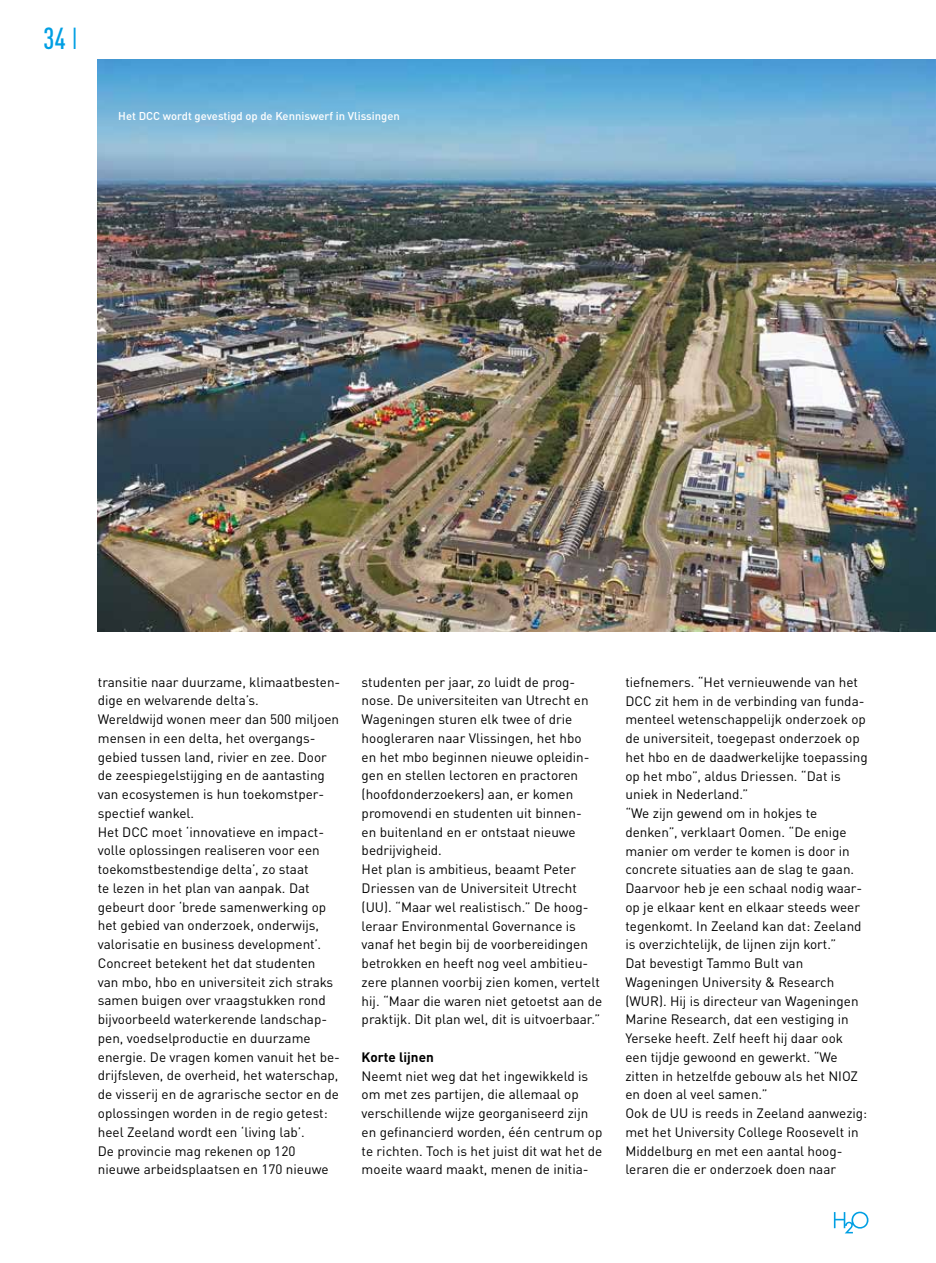
<style>
.page{position:relative;width:936px;height:1263px;background:#fff}
.page>*{position:absolute;margin:0;border:0;box-sizing:border-box;transform-origin:0 0}
.t1{font:500 condensed 30px "DIN Pro";color:#009fe3}
.t2{font:13.5px/18.8px "DIN Pro";color:#000}
.t3{font:700 13.5px "DIN Pro";color:#000}
.t4{font:500 11.25px "DIN Pro";color:#fff}
.s1{font-weight:400}
</style>
<div class="page">
<svg style="left:833px;top:1212px;width:35px;height:21px"></svg>
<img style="left:98px;top:60px;width:837px;height:571px">
<h1 class="t1" style="left:43px;top:16px;width:36px">34 <span class="s1">I</span></h1>
<p class="t4" style="left:118px;top:107px;width:283px">Het DCC wordt gevestigd op de Kenniswerf in Vlissingen</p>
<p class="t2" style="left:98px;top:671px;width:244px">transitie naar duurzame, klimaatbesten&shy;dige en welvarende delta’s.<br>Wereldwijd wonen meer dan 500 miljoen mensen in een delta, het overgangs&shy;gebied tussen land, rivier en zee. Door de zeespiegelstijging en de aantasting van ecosystemen is hun toekomstper&shy;spectief wankel.<br>Het DCC moet ‘innovatieve en impact&shy;volle oplossingen realiseren voor een toekomstbestendige delta’, zo staat<br>te lezen in het plan van aanpak. Dat gebeurt door ‘brede samenwerking op het gebied van onderzoek, onderwijs, valorisatie en business development’.<br>Concreet betekent het dat studenten<br>van mbo, hbo en universiteit zich straks samen buigen over vraagstukken rond bijvoorbeeld waterkerende landschap&shy;pen, voedselproductie en duurzame energie. De vragen komen vanuit het be&shy;drijfsleven, de overheid, het waterschap, de visserij en de agrarische sector en de oplossingen worden in de regio getest: heel Zeeland wordt een ‘living lab’.<br>De provincie mag rekenen op 120 nieuwe arbeidsplaatsen en 170 nieuwe</p>
<p class="t2" style="left:361px;top:671px;width:242px">studenten per jaar, zo luidt de prog&shy;nose. De universiteiten van Utrecht en Wageningen sturen elk twee of drie hoogleraren naar Vlissingen, het hbo<br>en het mbo beginnen nieuwe opleidin&shy;gen en stellen lectoren en practoren (hoofdonderzoekers) aan, er komen promovendi en studenten uit binnen-<br>en buitenland en er ontstaat nieuwe bedrijvigheid.<br>Het plan is ambitieus, beaamt Peter Driessen van de Universiteit Utrecht (UU). “Maar wel realistisch.” De hoog&shy;leraar Environmental Governance is vanaf het begin bij de voorbereidingen betrokken en heeft nog veel ambitieu&shy;zere plannen voorbij zien komen, vertelt hij. “Maar die waren niet getoetst aan de praktijk. Dit plan wel, dit is uitvoerbaar.”</p>
<p class="t3" style="left:361px;top:1046px;width:74px">Korte lijnen</p>
<p class="t2" style="left:361px;top:1065px;width:242px">Neemt niet weg dat het ingewikkeld is om met zes partijen, die allemaal op verschillende wijze georganiseerd zijn en gefinancierd worden, één centrum op te richten. Toch is het juist dit wat het de moeite waard maakt, menen de initia-</p>
<p class="t2" style="left:625px;top:671px;width:244px">tiefnemers. “Het vernieuwende van het DCC zit hem in de verbinding van funda&shy;menteel wetenschappelijk onderzoek op de universiteit, toegepast onderzoek op het hbo en de daadwerkelijke toepassing op het mbo”, aldus Driessen. “Dat is uniek in Nederland.”<br>“We zijn gewend om in hokjes te denken”, verklaart Oomen. “De enige manier om verder te komen is door in concrete situaties aan de slag te gaan.<br>Daarvoor heb je een schaal nodig waar&shy;op je elkaar kent en elkaar steeds weer tegenkomt. In Zeeland kan dat: Zeeland is overzichtelijk, de lijnen zijn kort.”<br>Dat bevestigt Tammo Bult van Wageningen University &amp; Research (WUR). Hij is directeur van Wageningen Marine Research, dat een vestiging in Yerseke heeft. Zelf heeft hij daar ook een tijdje gewoond en gewerkt. “We zitten in hetzelfde gebouw als het NIOZ en doen al veel samen.”<br>Ook de UU is reeds in Zeeland aanwezig: met het University College Roosevelt in Middelburg en met een aantal hoog&shy;leraren die er onderzoek doen naar</p>
</div>
